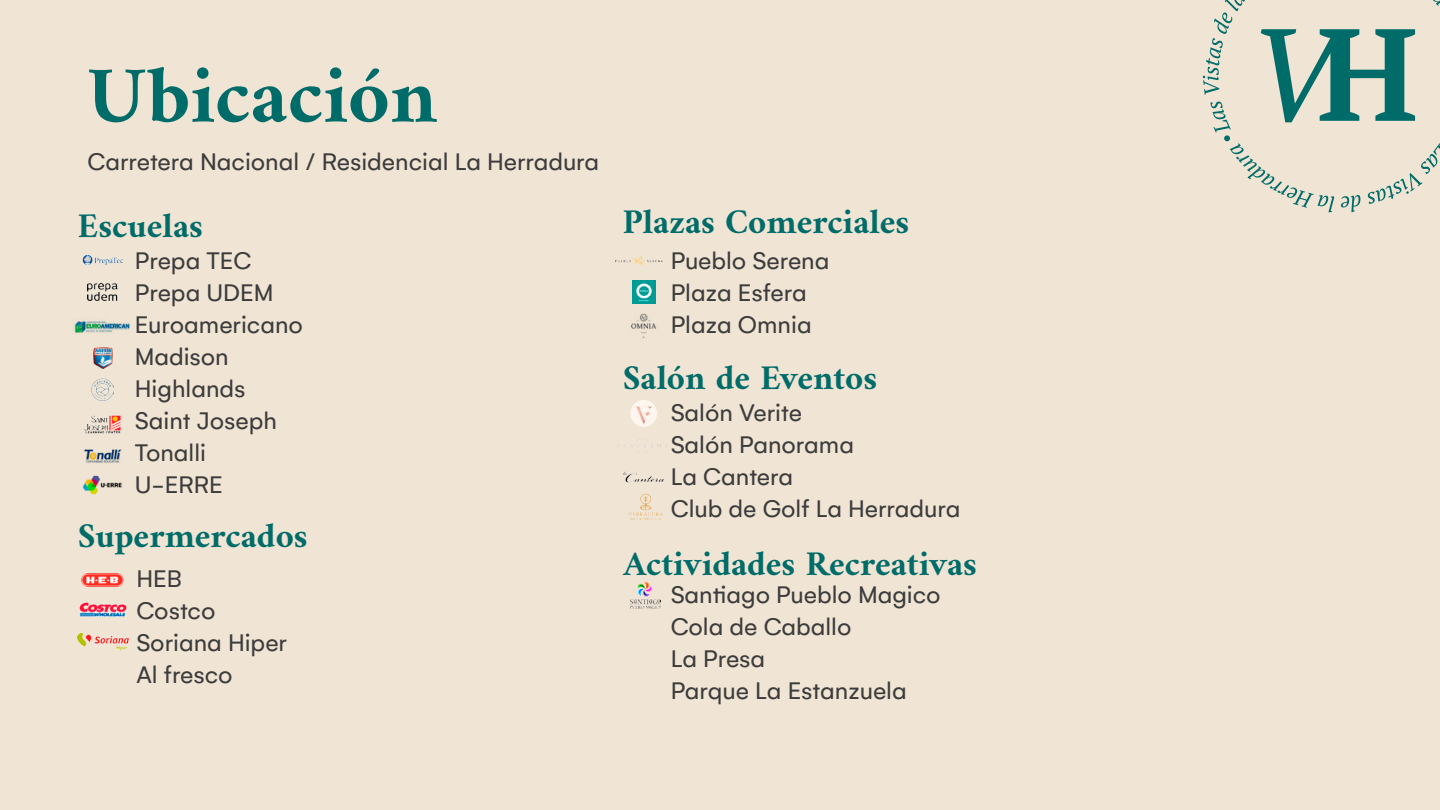
<style>
.page{position:relative;width:1440px;height:810px;background:#f0e4d4}
.page>*{position:absolute;margin:0;border:0;box-sizing:border-box;transform-origin:0 0}
.t1{font:700 80.7px "Amiri";color:#006c69}
.t2{font:700 35px "Amiri";color:#006c69}
.t3{font:26px/32px "Gelion";color:#3c3c3c}
</style>
<div class="page">
<svg style="left:1203px;top:0;width:237px;height:212px"></svg>
<img style="left:93px;top:347px;width:19px;height:22px">
<img style="left:79px;top:603px;width:47px;height:14px">
<img style="left:632px;top:281px;width:23px;height:23px">
<img style="left:74px;top:321px;width:56px;height:12px">
<img style="left:91px;top:378px;width:23px;height:23px">
<img style="left:631px;top:313px;width:25px;height:25px">
<img style="left:88px;top:283px;width:30px;height:18px">
<img style="left:615px;top:255px;width:48px;height:12px">
<img style="left:630px;top:581px;width:30px;height:28px">
<img style="left:77px;top:634px;width:51px;height:16px">
<img style="left:84px;top:449px;width:38px;height:14px">
<img style="left:82px;top:475px;width:40px;height:20px">
<img style="left:85px;top:415px;width:35px;height:19px">
<img style="left:630px;top:400px;width:27px;height:27px;border-radius:13px">
<img style="left:82px;top:255px;width:42px;height:11px">
<img style="left:82px;top:573px;width:42px;height:14px">
<img style="left:629px;top:500px;width:34px;height:20px">
<img style="left:623px;top:471px;width:41px;height:29px">
<img style="left:619px;top:439px;width:48px;height:14px">
<h1 class="t1" style="left:88px;top:47px;width:351px">Ubicación</h1>
<p class="t3" style="left:88px;top:145px;width:513px">Carretera Nacional / Residencial La Herradura</p>
<h2 class="t2" style="left:78px;top:204px;width:127px">Escuelas</h2>
<p class="t3" style="left:135px;top:244px;width:170px">Prepa TEC<br>Prepa UDEM<br>Euroamericano<br>Madison<br>Highlands<br>Saint Joseph<br>Tonalli<br>U-ERRE</p>
<h2 class="t2" style="left:78px;top:515px;width:231px">Supermercados</h2>
<p class="t3" style="left:136px;top:562px;width:152px">HEB<br>Costco<br>Soriana Hiper<br>Al fresco</p>
<h2 class="t2" style="left:623px;top:201px;width:288px">Plazas Comerciales</h2>
<p class="t3" style="left:671px;top:244px;width:160px">Pueblo Serena<br>Plaza Esfera<br>Plaza Omnia</p>
<h2 class="t2" style="left:623px;top:356px;width:256px">Salón de Eventos</h2>
<p class="t3" style="left:671px;top:397px;width:291px">Salón Verite<br>Salón Panorama<br>La Cantera<br>Club de Golf La Herradura</p>
<h2 class="t2" style="left:624px;top:542px;width:355px">Actividades Recreativas</h2>
<p class="t3" style="left:671px;top:578px;width:271px">Santiago Pueblo Magico<br>Cola de Caballo<br>La Presa<br>Parque La Estanzuela</p>
</div>
